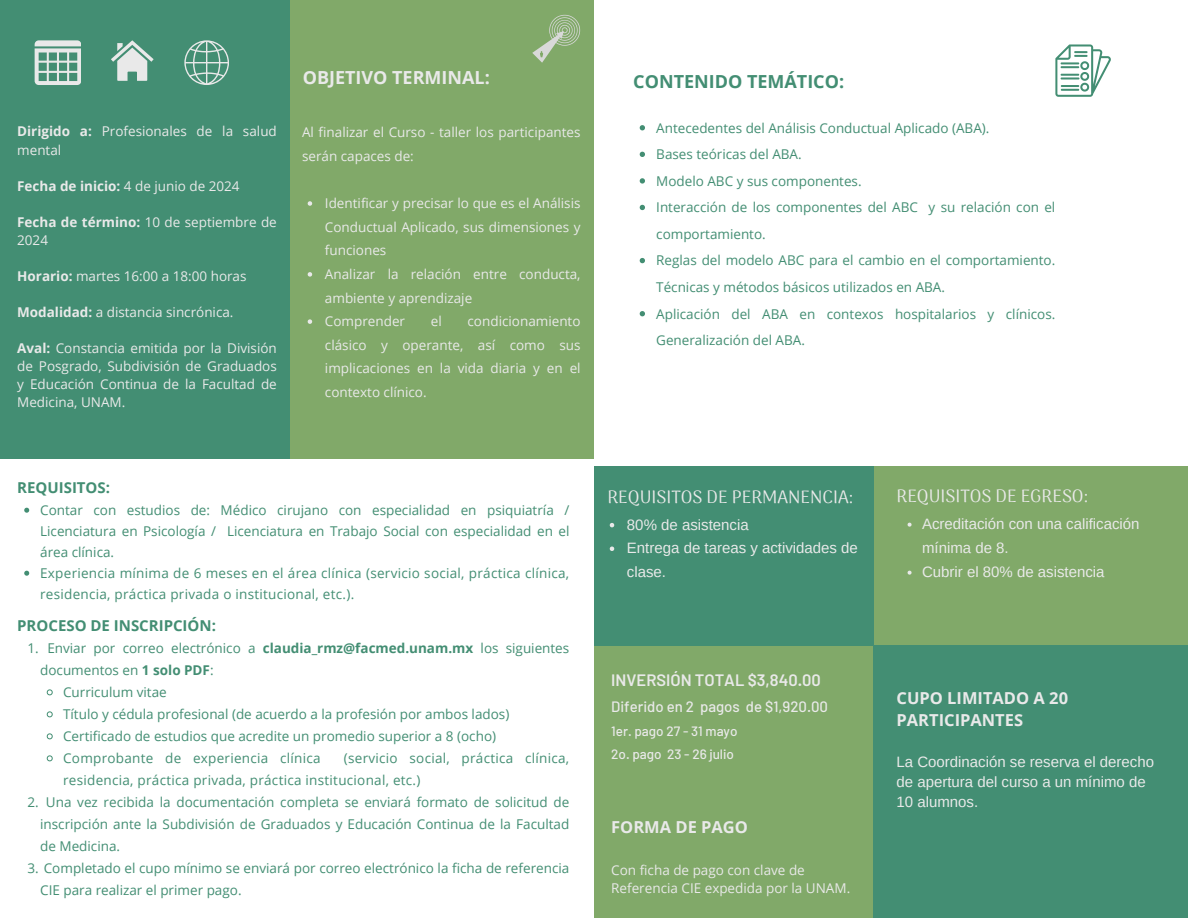
<style>
.page{position:relative;width:1188px;height:918px;background:#fff}
.page>*{position:absolute;margin:0;border:0;box-sizing:border-box;transform-origin:0 0}
.t1{font:18px "Arima Madurai";color:#e9e9e9}
.t2{font:700 18px "Open Sans";color:#438e73}
.t3{font:700 18px "Open Sans";color:#e9e9e9}
.t4{font:700 16.5px/22.5px "Open Sans";color:#e9e9e9}
.t5{font:600 16.5px "Barlow";color:#e9e9e9}
.t6{font:15px/20.2px "Arimo";color:#e9e9e9}
.t7{font:700 15px "Open Sans";color:#438e73}
.t8{font:500 15px "Barlow";color:#e9e9e9}
.t9{font:13.5px/26.5px "Open Sans";color:#438e73}
.t10{font:13.5px/23.7px "Open Sans";color:#e9e9e9}
.t11{font:13.5px/21px "Open Sans";letter-spacing:.02em;color:#438e73}
.t12{font:500 13.5px/23.7px "Barlow";color:#e9e9e9}
.t13{font:700 13.5px "Open Sans";color:#e9e9e9}
.s1{font-weight:700}
.s2{font-weight:400}
</style>
<div class="page">
<div style="left:594px;top:466px;width:594px;height:451px;background:#81a969"></div>
<div style="left:290px;top:0;width:304px;height:459px;background:#81a969"></div>
<div style="left:0;top:0;width:290px;height:458px;background:#438e73"></div>
<div style="left:594px;top:466px;width:280px;height:180px;background:#438e73"></div>
<svg style="left:35px;top:40px;width:46px;height:45px"></svg>
<svg style="left:111px;top:40px;width:43px;height:41px"></svg>
<svg style="left:184px;top:40px;width:45px;height:45px"></svg>
<svg style="left:46px;top:689px;width:7px;height:7px"></svg>
<svg style="left:46px;top:711px;width:7px;height:7px"></svg>
<svg style="left:46px;top:733px;width:7px;height:7px"></svg>
<svg style="left:46px;top:755px;width:7px;height:7px"></svg>
<svg style="left:532px;top:15px;width:48px;height:48px"></svg>
<svg style="left:308px;top:201px;width:4px;height:5px"></svg>
<svg style="left:308px;top:272px;width:4px;height:5px"></svg>
<svg style="left:308px;top:319px;width:4px;height:5px"></svg>
<svg style="left:24px;top:508px;width:5px;height:5px"></svg>
<svg style="left:24px;top:571px;width:5px;height:5px"></svg>
<svg style="left:610px;top:523px;width:4px;height:4px"></svg>
<svg style="left:610px;top:547px;width:4px;height:4px"></svg>
<div style="left:874px;top:646px;width:314px;height:272px;background:#438e73"></div>
<svg style="left:908px;top:523px;width:4px;height:4px"></svg>
<svg style="left:908px;top:571px;width:4px;height:4px"></svg>
<svg style="left:640px;top:125px;width:5px;height:5px"></svg>
<svg style="left:640px;top:152px;width:5px;height:5px"></svg>
<svg style="left:640px;top:178px;width:5px;height:6px"></svg>
<svg style="left:640px;top:205px;width:5px;height:5px"></svg>
<svg style="left:640px;top:258px;width:5px;height:5px"></svg>
<svg style="left:640px;top:311px;width:5px;height:5px"></svg>
<svg style="left:1055px;top:44px;width:56px;height:53px"></svg>
<h1 class="t10" style="left:17px;top:122px;width:261px;line-height:18px"><span class="s1">Dirigido a:</span> Profesionales de la salud mental</h1>
<p class="t13" style="left:17px;top:176px;width:224px">Fecha de inicio: <span class="s2">4 de junio de 2024</span></p>
<p class="t10" style="left:17px;top:213px;width:261px;line-height:18px"><span class="s1">Fecha de término:</span> 10 de septiembre de<br>2024</p>
<p class="t10" style="left:17px;top:264px;width:231px"><span class="s1">Horario:</span> martes 16:00 a 18:00 horas</p>
<p class="t10" style="left:17px;top:300px;width:218px"><span class="s1">Modalidad:</span> a distancia sincrónica.</p>
<p class="t10" style="left:17px;top:339px;width:261px;line-height:18px;text-align:justify"><span class="s1">Aval:</span> Constancia emitida por la División de Posgrado, Subdivisión de Graduados y Educación Continua de la Facultad de Medicina, UNAM.</p>
<h1 class="t3" style="left:303px;top:65px;width:189px">OBJETIVO TERMINAL:</h1>
<p class="t10" style="left:302px;top:120px;width:280px">Al finalizar el Curso - taller los participantes serán capaces de:</p>
<p class="t10" style="left:325px;top:191px;width:257px;text-align:justify">Identificar y precisar lo que es el Análisis Conductual Aplicado, sus dimensiones y funciones</p>
<p class="t10" style="left:325px;top:262px;width:257px">Analizar la relación entre conducta, ambiente y aprendizaje</p>
<p class="t10" style="left:325px;top:309px;width:82px">Comprender</p>
<p class="t10" style="left:431px;top:309px;width:12px">el</p>
<p class="t10" style="left:325px;top:309px;width:257px;text-align:justify;text-indent:143px">condicionamiento clásico y operante, así como sus implicaciones en la vida diaria y en el contexto clínico.</p>
<h3 class="t2" style="left:633px;top:69px;width:212px">CONTENIDO TEMÁTICO:</h3>
<p class="t9" style="left:656px;top:114px;width:335px">Antecedentes del Análisis Conductual Aplicado (ABA).</p>
<h5 class="t9" style="left:656px;top:141px;width:147px">Bases teóricas del ABA.</h5>
<h2 class="t9" style="left:656px;top:167px;width:207px">Modelo ABC y sus componentes.</h2>
<p class="t9" style="left:656px;top:194px;width:401px">Interacción de los componentes del ABC y su relación con el comportamiento.</p>
<p class="t9" style="left:656px;top:247px;width:401px">Reglas del modelo ABC para el cambio en el comportamiento.<br>Técnicas y métodos básicos utilizados en ABA.</p>
<h5 class="t9" style="left:656px;top:300px;width:401px">Aplicación del ABA en contexos hospitalarios y clínicos.<br>Generalización del ABA.</h5>
<p class="t7" style="left:17px;top:477px;width:94px">REQUISITOS:</p>
<p class="t9" style="left:40px;top:499px;width:531px;line-height:21px">Contar con estudios de: Médico cirujano con especialidad en psiquiatría /<br>Licenciatura en Psicología / Licenciatura en Trabajo Social con especialidad en el</p>
<p class="t11" style="left:40px;top:541px;width:530px">área clínica.<br>Experiencia mínima de 6 meses en el área clínica (servicio social, práctica clínica, residencia, práctica privada o institucional, etc.).</p>
<p class="t7" style="left:17px;top:615px;width:200px">PROCESO DE INSCRIPCIÓN:</p>
<p class="t9" style="left:40px;top:637px;width:531px;line-height:22px;text-indent:7px">Enviar por correo electrónico a <span class="s1">claudia_rmz@facmed.unam.mx</span> los siguientes documentos en <span class="s1">1 solo PDF</span>:</p>
<p class="t9" style="left:28px;top:634px;width:13px">1.</p>
<p class="t9" style="left:63px;top:678px;width:105px">Curriculum vitae</p>
<p class="t9" style="left:63px;top:700px;width:448px">Título y cédula profesional (de acuerdo a la profesión por ambos lados)</p>
<p class="t9" style="left:63px;top:722px;width:435px">Certificado de estudios que acredite un promedio superior a 8 (ocho)</p>
<p class="t11" style="left:63px;top:747px;width:259px">Comprobante de experiencia clínica</p>
<p class="t11" style="left:344px;top:747px;width:227px">(servicio social, práctica clínica,</p>
<p class="t11" style="left:63px;top:769px;width:359px">residencia, práctica privada, práctica institucional, etc.)</p>
<p class="t9" style="left:46px;top:788px;width:525px">Una vez recibida la documentación completa se enviará formato de solicitud de</p>
<p class="t9" style="left:40px;top:810px;width:531px">inscripción ante la Subdivisión de Graduados y Educación Continua de la Facultad</p>
<p class="t9" style="left:40px;top:832px;width:81px">de Medicina.</p>
<p class="t9" style="left:28px;top:788px;width:13px">2.</p>
<p class="t9" style="left:40px;top:857px;width:531px;line-height:22px;text-indent:-13px">3. Completado el cupo mínimo se enviará por correo electrónico la ficha de referencia<br>CIE para realizar el primer pago.</p>
<p class="t1" style="left:607px;top:486px;width:247px">REQUISITOS DE PERMANENCIA:</p>
<p class="t6" style="left:627px;top:514px;width:123px">80% de asistencia</p>
<h3 class="t6" style="left:627px;top:536px;width:232px;line-height:23.7px">Entrega de tareas y actividades de clase.</h3>
<p class="t5" style="left:611px;top:670px;width:211px">INVERSIÓN TOTAL $3,840.00</p>
<p class="t8" style="left:611px;top:697px;width:218px">Diferido en 2 pagos de $1,920.00</p>
<p class="t12" style="left:611px;top:719px;width:128px">1er. pago 27 - 31 mayo<br>2o. pago 23 - 26 julio</p>
<p class="t4" style="left:611px;top:815px;width:138px">FORMA DE PAGO</p>
<p class="t10" style="left:611px;top:860px;width:241px;line-height:18px">Con ficha de pago con clave de<br>Referencia CIE expedida por la UNAM.</p>
<p class="t1" style="left:897px;top:485px;width:193px">REQUISITOS DE EGRESO:</p>
<p class="t6" style="left:922px;top:511px;width:219px;line-height:24px">Acreditación con una calificación mínima de 8.</p>
<h2 class="t6" style="left:922px;top:561px;width:184px">Cubrir el 80% de asistencia</h2>
<p class="t4" style="left:897px;top:686px;width:173px">CUPO LIMITADO A 20<br>PARTICIPANTES</p>
<p class="t6" style="left:897px;top:751px;width:259px">La Coordinación se reserva el derecho de apertura del curso a un mínimo de<br>10 alumnos.</p>
</div>
